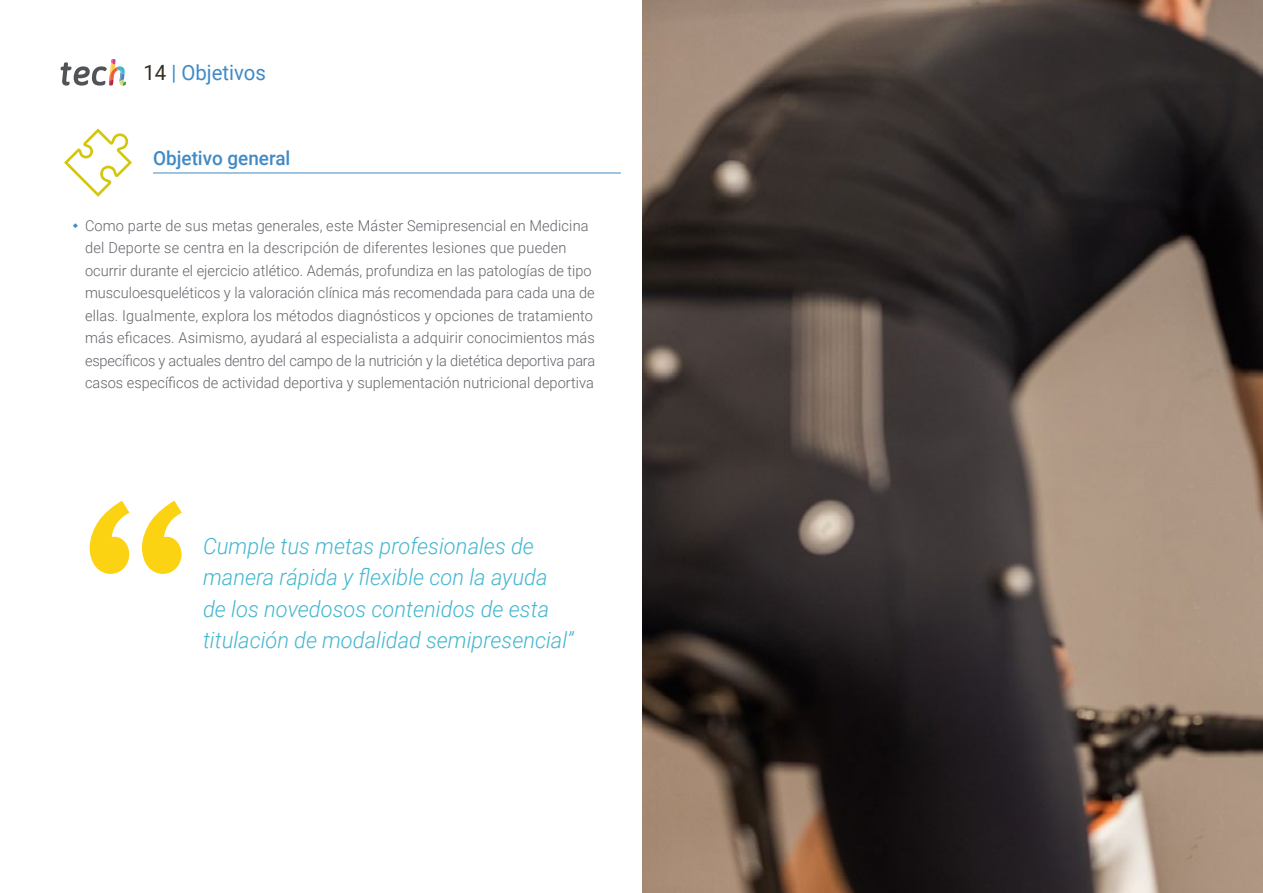
<style>
.page{position:relative;width:1263px;height:893px;background:#fff}
.page>*{position:absolute;margin:0;border:0;box-sizing:border-box;transform-origin:0 0}
.t1{font:italic 300 22.5px/31.5px "Roboto";color:#44b7cf}
.t2{font:21px "Roboto";color:#418ac5}
.t3{font:500 19.5px "Roboto";color:#418ac5}
.t4{font:300 15px/22.5px "Roboto";color:#61646a}
.s1{color:#312e20}
</style>
<div class="page">
<hr style="left:153px;top:173px;width:468px;height:1px;background:#418ac5">
<svg style="left:61px;top:59px;width:65px;height:27px"></svg>
<img style="left:642px;top:0;width:621px;height:893px">
<svg style="left:64px;top:128px;width:68px;height:69px"></svg>
<svg style="left:90px;top:501px;width:92px;height:73px"></svg>
<h2 class="t2" style="left:144px;top:57px;width:124px"><span class="s1">14</span> | Objetivos</h2>
<h3 class="t3" style="left:153px;top:144px;width:139px">Objetivo general</h3>
<p class="t4" style="left:85px;top:213px;width:512px">Como parte de sus metas generales, este Máster Semipresencial en Medicina del Deporte se centra en la descripción de diferentes lesiones que pueden ocurrir durante el ejercicio atlético. Además, profundiza en las patologías de tipo musculoesqueléticos y la valoración clínica más recomendada para cada una de ellas. Igualmente, explora los métodos diagnósticos y opciones de tratamiento más eficaces. Asimismo, ayudará al especialista a adquirir conocimientos más específicos y actuales dentro del campo de la nutrición y la dietética deportiva para casos específicos de actividad deportiva y suplementación nutricional deportiva</p>
<h1 class="t1" style="left:203px;top:529px;width:372px">Cumple tus metas profesionales de manera rápida y flexible con la ayuda de los novedosos contenidos de esta titulación de modalidad semipresencial”</h1>
</div>
